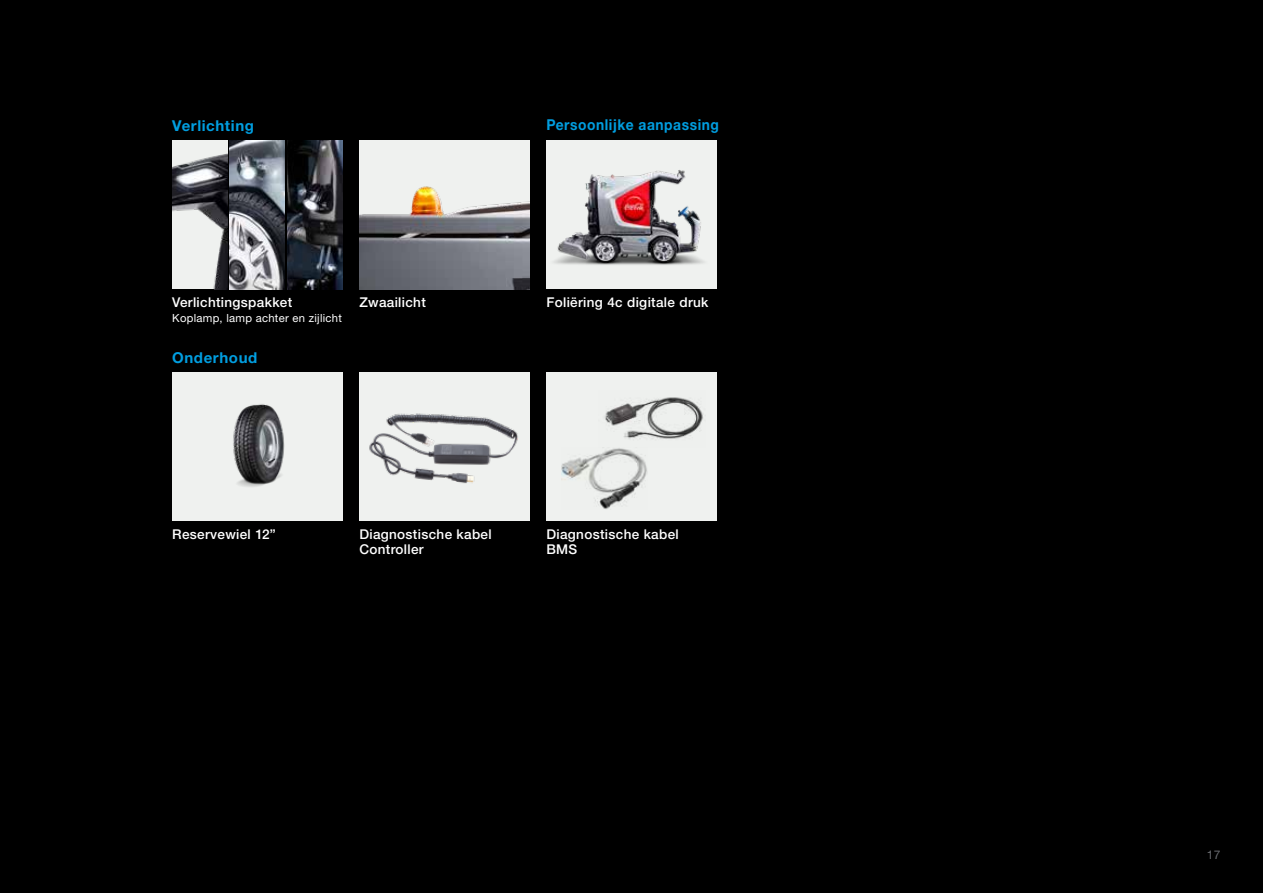
<style>
.page{position:relative;width:1263px;height:893px;background:#000}
.page>*{position:absolute;margin:0;border:0;box-sizing:border-box;transform-origin:0 0}
.t1{font:700 15px "Helvetica Neue LTW1 G";letter-spacing:.04em;color:#009ee0;scale:.92 1}
.t2{font:700 15px "Helvetica Neue LTW1 G";letter-spacing:.04em;color:#009ee0}
.t3{font:500 13.5px/15px "Helvetica Neue LT Std";letter-spacing:.025em;color:#fff}
.t4{font:12px "Helvetica Neue LT Std";color:#6a6c71}
.t5{font:11.25px "Helvetica Neue LT Std";letter-spacing:.025em;color:#fff}
</style>
<div class="page">
<img style="left:172px;top:141px;width:55px;height:148px">
<img style="left:230px;top:141px;width:55px;height:148px">
<img style="left:287px;top:141px;width:55px;height:148px">
<div style="left:359px;top:140px;width:170px;height:149px;background:#eff1ef"></div>
<img style="left:359px;top:186px;width:170px;height:103px">
<div style="left:172px;top:372px;width:170px;height:149px;background:#eff1ef"></div>
<div style="left:359px;top:372px;width:170px;height:149px;background:#eff1ef"></div>
<div style="left:546px;top:372px;width:170px;height:149px;background:#eff1ef"></div>
<div style="left:546px;top:140px;width:170px;height:149px;background:#eff1ef"></div>
<img style="left:554px;top:170px;width:150px;height:95px">
<img style="left:233px;top:404px;width:52px;height:83px">
<img style="left:604px;top:397px;width:99px;height:42px">
<img style="left:369px;top:413px;width:149px;height:71px">
<img style="left:561px;top:447px;width:86px;height:62px">
<p class="t2" style="left:172px;top:116px;width:83px">Verlichting</p>
<p class="t1" style="left:546px;top:116px;width:189px">Persoonlijke aanpassing</p>
<p class="t3" style="left:172px;top:295px;width:122px">Verlichtingspakket</p>
<p class="t5" style="left:172px;top:311px;width:171px">Koplamp, lamp achter en zijlicht</p>
<p class="t2" style="left:172px;top:349px;width:87px">Onderhoud</p>
<p class="t3" style="left:359px;top:295px;width:68px">Zwaailicht</p>
<p class="t3" style="left:546px;top:295px;width:164px">Foliëring 4c digitale druk</p>
<p class="t3" style="left:172px;top:527px;width:105px">Reservewiel 12”</p>
<p class="t3" style="left:359px;top:527px;width:134px">Diagnostische kabel<br>Controller</p>
<p class="t3" style="left:546px;top:527px;width:134px">Diagnostische kabel<br>BMS</p>
<p class="t4" style="left:1207px;top:847px;width:15px">17</p>
</div>
